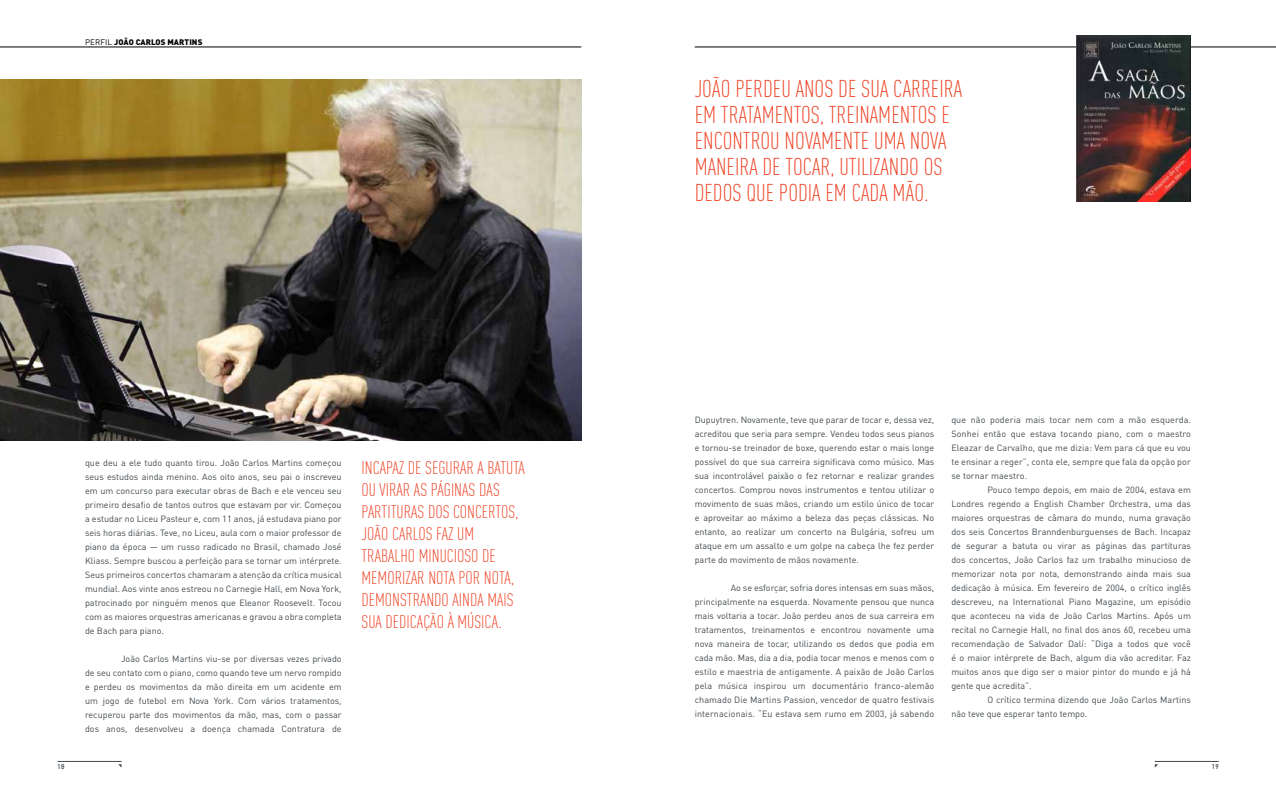
<style>
.page{position:relative;width:1276px;height:794px;background:#fff}
.page>*{position:absolute;margin:0;border:0;box-sizing:border-box;transform-origin:0 0}
.t1{font:300 24px/26px "DIN Cond";color:#ef4123}
.t2{font:300 18px/22px "DIN Cond";color:#ef4123}
.t3{font:9px/14px "DIN Pro";color:#434a4f;text-align:justify}
.t4{font:900 8px "DIN Pro";letter-spacing:.01em;color:#000}
.t5{font:8px "DIN Pro";color:#000}
.t6{font:7px "DIN Mittelschrift Std";color:#434a4f}
.s1{font-weight:400}
</style>
<div class="page">
<hr style="left:58px;top:761px;width:64px;height:1px;background:#434a4f">
<hr style="left:1154px;top:761px;width:64px;height:1px;background:#434a4f">
<hr style="left:0;top:47px;width:581px;height:1px;background:#000">
<hr style="left:694px;top:47px;width:582px;height:1px;background:#000">
<img style="left:1076px;top:35px;width:115px;height:166px">
<img style="left:0;top:79px;width:581px;height:362px">
<p class="t5" style="left:85px;top:37px;width:11px">Perf</p>
<p class="t4" style="left:105px;top:37px;width:98px"><span class="s1">il</span> JOÃO CARLOS MARTINS</p>
<p class="t3" style="left:85px;top:455px;width:258px">que deu a ele tudo quanto tirou. João Carlos Martins começou seus estudos ainda menino. Aos oito anos, seu pai o inscreveu em um concurso para executar obras de Bach e ele venceu seu primeiro desafio de tantos outros que estavam por vir. Começou a estudar no Liceu Pasteur e, com 11 anos, já estudava piano por seis horas diárias. Teve, no Liceu, aula com o maior professor de piano da época — um russo radicado no Brasil, chamado José Kliass. Sempre buscou a perfeição para se tornar um intérprete.<br>Seus primeiros concertos chamaram a atenção da crítica musical mundial. Aos vinte anos estreou no Carnegie Hall, em N ova York, patrocinado por ninguém menos que Eleanor Roosevelt. Tocou com as maiores orquestras americanas e gravou a obra completa de Bach para piano.</p>
<p class="t3" style="left:85px;top:652px;width:258px;text-indent:36px">João Carlos M artins viu-se por diversas vezes privado de seu contato com o piano, como quando teve um nervo rompido e perdeu os movimentos da mão direita em um acidente em um jogo de futebol em N ova York. Com vários tratamentos, recuperou parte dos movimentos da mão, mas, com o passar dos anos, desenvolveu a doença chamada Contratura de</p>
<h2 class="t2" style="left:361px;top:456px;width:165px">INCAPAZ DE SEGURAR A BATUTA<br>OU VIRAR AS PÁGINAS DAS<br>PARTITURAS DOS CONCERTOS,<br>JOÃOCARLOS FAZ UM<br>TRABALHO</h2>
<h2 class="t2" style="left:361px;top:544px;width:154px;text-indent:57px">MINUCIOSO DE<br>MEMORIZAR NOTA POR NOTA,<br>DEMONSTRANDO AINDA MAIS<br>SUA DEDICAÇÃO À MÚSICA.</h2>
<h1 class="t1" style="left:694px;top:76px;width:269px">JOÃO PERDEU ANOS DE SUA CARREIRA<br>EM TRATAMENTOS, TREINAMENTOS E<br>ENCONTROU NOVAMENTE UMA NOVA<br>MANEIRA DE TOCAR, UTILIZANDO OS<br>DEDOS QUE PODIA EM CADA MÃO.</h1>
<p class="t3" style="left:694px;top:412px;width:241px">Dupuytren. N ovamente, teve que parar de tocar e, dessa vez, acreditou que seria para sempre. Vendeu todos seus pianos e tornou-se treinador de boxe, querendo estar o mais longe possível do que sua carreira significava como músico. Mas sua incontrolável paixão o fez retornar e realizar grandes concertos. Comprou novos instrumentos e tentou utilizar o movimento de suas mãos, criando um estilo único de tocar e aproveitar ao máximo a beleza das peças clássicas. N o entanto, ao realizar um concerto na Bulgária, sofreu um ataque em um assalto e um golpe na cabeça lhe fez perder parte do movimento de mãos novamente.</p>
<p class="t3" style="left:694px;top:580px;width:241px;text-indent:36px">Ao se esforçar, sofria dores intensas em suas mãos, principalmente na esquerda. Novamente pensou que nunca mais voltaria a tocar. João perdeu anos de sua carreira em tratamentos, treinamentos e encontrou novamente uma nova maneira de tocar, utilizando os dedos que podia em cada mão. Mas, dia a dia, podia tocar menos e menos com o estilo e maestria de antigamente. A paixão de João Carlos pela música inspirou um documentário franco-alemão chamado Die Martins Passion, vencedor de quatro festivais internacionais. “Eu estava sem rumo em 2003, já sabendo</p>
<p class="t3" style="left:951px;top:412px;width:241px">que não poderia mais tocar nem com a mão esquerda.</p>
<p class="t3" style="left:951px;top:426px;width:241px">Sonhei então que estava tocando piano, com o maestro</p>
<p class="t3" style="left:951px;top:440px;width:241px">Eleazar de Carvalho, que me dizia: Vem para cá que eu vou</p>
<p class="t3" style="left:951px;top:454px;width:241px">te ensinar a reger”, conta ele, sempre que fala da opção por</p>
<p class="t3" style="left:951px;top:468px;width:77px">se tornar maestro.</p>
<p class="t3" style="left:987px;top:482px;width:205px">Pouco tempo depois, em maio de 2004, estava em</p>
<p class="t3" style="left:951px;top:496px;width:241px">Londres regendo a English Chamber Orchestra, uma das</p>
<p class="t3" style="left:951px;top:510px;width:241px">maiores orquestras de câmara do mundo, numa gravação</p>
<p class="t3" style="left:951px;top:524px;width:241px">dos seis Concertos Branndenburguenses de Bach. I ncapaz</p>
<p class="t3" style="left:951px;top:538px;width:241px">de segurar a batuta ou virar as páginas das partituras</p>
<p class="t3" style="left:951px;top:552px;width:241px">dos concertos, João Carlos faz um trabalho minucioso de</p>
<p class="t3" style="left:951px;top:566px;width:241px">memorizar nota por nota, demonstrando ainda mais sua</p>
<p class="t3" style="left:951px;top:580px;width:241px">dedicação à música. Em fevereiro de 2004, o crítico inglês</p>
<p class="t3" style="left:951px;top:594px;width:241px">descreveu, na I nternational Piano Magazine, um episódio</p>
<p class="t3" style="left:951px;top:608px;width:241px">que aconteceu na vida de João Carlos Martins. Após um</p>
<p class="t3" style="left:951px;top:622px;width:241px">recital no Carnegie Hall, no final dos anos 60, recebeu uma</p>
<p class="t3" style="left:951px;top:636px;width:241px">recomendação de Salvador Dalí: “Diga a todos que você</p>
<p class="t3" style="left:951px;top:650px;width:241px">é o maior intérprete de Bach, algum dia vão acreditar. Faz</p>
<p class="t3" style="left:951px;top:664px;width:241px">muitos anos que digo ser o maior pintor do mundo e já há</p>
<p class="t3" style="left:951px;top:678px;width:82px">gente que acredita”.</p>
<p class="t3" style="left:951px;top:692px;width:22px">O</p>
<p class="t3" style="left:951px;top:692px;width:241px;text-indent:45px">crítico termina dizendo que João Carlos Martins não teve que esperar tanto tempo.</p>
<p class="t6" style="left:58px;top:762px;width:8px">18</p>
<p class="t6" style="left:1211px;top:762px;width:8px">19</p>
</div>
